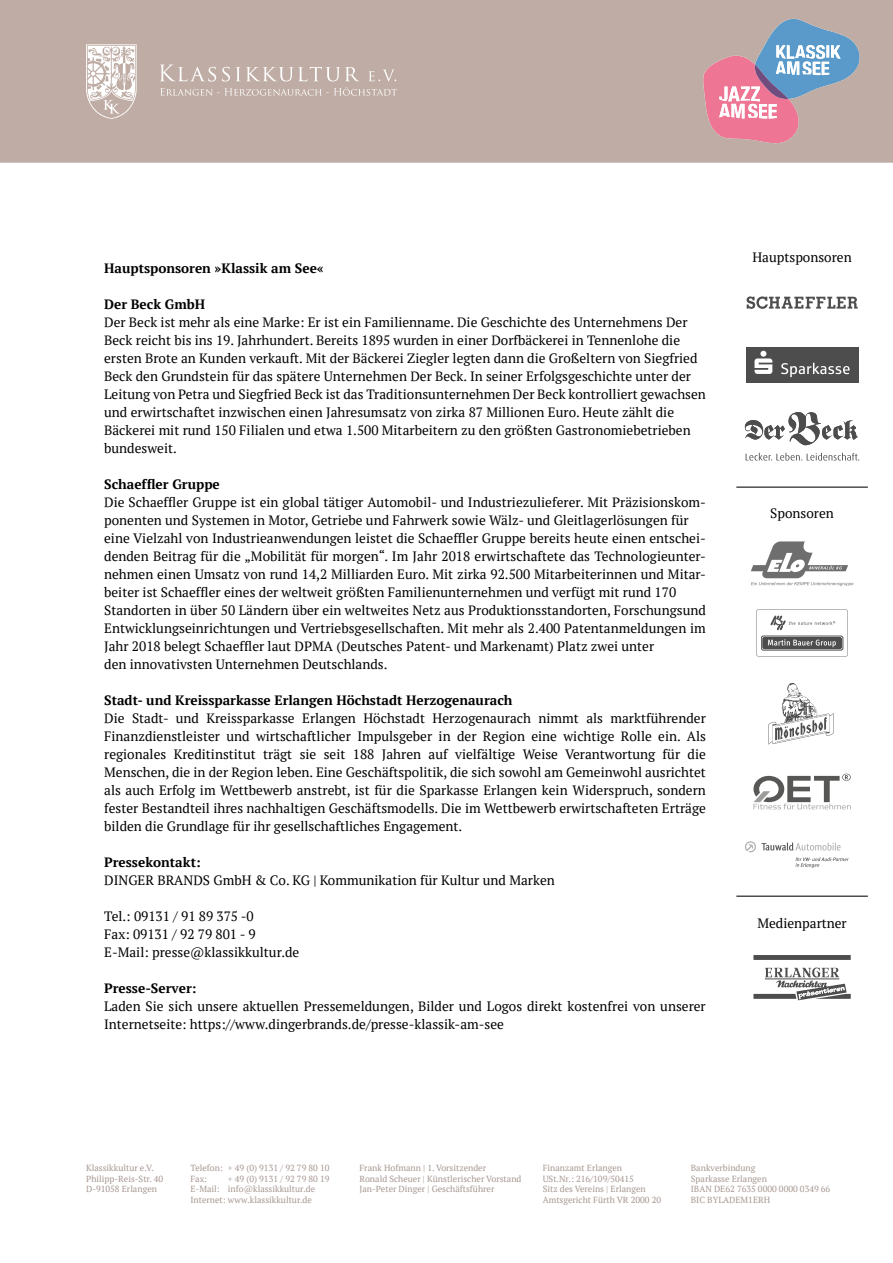
<style>
.page{position:relative;width:893px;height:1263px;background:#fff}
.page>*{position:absolute;margin:0;border:0;box-sizing:border-box;transform-origin:0 0}
.t1{font:13.5px/18px "PT Serif";color:#000}
.t2{font:700 13.5px "PT Serif";color:#000}
.t3{font:8.85px/10.6px "PT Serif";color:#a69791}
</style>
<div class="page">
<svg style="left:0;top:0;width:893px;height:163px;background:#beaba6"></svg>
<svg style="left:160px;top:88px;width:237px;height:8px;background:#c9bbb4"></svg>
<svg style="left:160px;top:65px;width:56px;height:17px"></svg>
<svg style="left:222px;top:67px;width:8px;height:15px"></svg>
<svg style="left:236px;top:67px;width:124px;height:14px;background:#cbbdb7"></svg>
<svg style="left:369px;top:70px;width:27px;height:11px"></svg>
<svg style="left:86px;top:44px;width:51px;height:75px"></svg>
<svg style="left:745px;top:412px;width:113px;height:33px"></svg>
<svg style="left:746px;top:453px;width:113px;height:8px"></svg>
<div style="left:746px;top:347px;width:113px;height:36px;background:#4d4d4d"></div>
<svg style="left:754px;top:351px;width:18px;height:23px"></svg>
<svg style="left:781px;top:363px;width:69px;height:14px"></svg>
<svg style="left:747px;top:296px;width:111px;height:13px"></svg>
<svg style="left:768px;top:683px;width:65px;height:62px"></svg>
<svg style="left:756px;top:609px;width:92px;height:47px"></svg>
<hr style="left:736px;top:486px;width:132px;height:2px;background:#000">
<hr style="left:736px;top:895px;width:132px;height:2px;background:#000">
<svg style="left:753px;top:955px;width:98px;height:5px"></svg>
<svg style="left:753px;top:967px;width:98px;height:33px"></svg>
<svg style="left:751px;top:541px;width:102px;height:45px"></svg>
<svg style="left:753px;top:774px;width:98px;height:35px"></svg>
<svg style="left:745px;top:841px;width:104px;height:27px"></svg>
<p class="t2" style="left:104px;top:259px;width:221px">Hauptsponsoren »Klassik am See«</p>
<p class="t2" style="left:104px;top:295px;width:103px">Der Beck GmbH</p>
<p class="t1" style="left:104px;top:313px;width:603px">Der Beck ist mehr als eine Marke: Er ist ein Familienname. Die Geschichte des Unternehmens Der Beck reicht bis ins 19. Jahrhundert. Bereits 1895 wurden in einer Dorfbäckerei in Tennenlohe die ersten Brote an Kunden verkauft. Mit der Bäckerei Ziegler legten dann die Großeltern von Siegfried Beck den Grundstein für das spätere Unternehmen Der Beck. In seiner Erfolgsgeschichte unter der Leitung von Petra und Siegfried Beck ist das Traditionsunternehmen Der Beck kontrolliert gewachsen und erwirtschaftet inzwischen einen Jahresumsatz von zirka 87 Millionen Euro. Heute zählt die Bäckerei mit rund 150 Filialen und etwa 1.500 Mitarbeitern zu den größten Gastronomiebetrieben bundesweit.</p>
<p class="t2" style="left:104px;top:475px;width:117px">Schaeffler Gruppe</p>
<p class="t1" style="left:104px;top:493px;width:603px">Die Schaeffler Gruppe ist ein global tätiger Automobil- und Industriezulieferer. Mit Präzisionskom&shy;ponenten und Systemen in Motor, Getriebe und Fahrwerk sowie Wälz- und Gleitlagerlösungen für eine Vielzahl von Industrieanwendungen leistet die Schaeffler Gruppe bereits heute einen entschei&shy;denden Beitrag für die „Mobilität für morgen“. Im Jahr 2018 erwirtschaftete das Technologieunter&shy;nehmen einen Umsatz von rund 14,2 Milliarden Euro. Mit zirka 92.500 Mitarbeiterinnen und Mitar&shy;beiter ist Schaeffler eines der weltweit größten Familienunternehmen und verfügt mit rund 170<br>Standorten in über 50 Ländern über ein weltweites Netz aus Produktionsstandorten, Forschungsund Entwicklungseinrichtungen und Vertriebsgesellschaften. Mit mehr als 2.400 Patentanmeldungen im Jahr 2018 belegt Schaeffler laut DPMA (Deutsches Patent- und Markenamt) Platz zwei unter<br>den innovativsten Unternehmen Deutschlands.</p>
<p class="t2" style="left:104px;top:691px;width:410px">Stadt- und Kreissparkasse Erlangen Höchstadt Herzogenaurach</p>
<p class="t1" style="left:104px;top:709px;width:603px;text-align:justify">Die Stadt- und Kreissparkasse Erlangen Höchstadt Herzogenaurach nimmt als marktführender Finanzdienstleister und wirtschaftlicher Impulsgeber in der Region eine wichtige Rolle ein. Als regionales Kreditinstitut trägt sie seit 188 Jahren auf vielfältige Weise Verantwortung für die Menschen, die in der Region leben. Eine Geschäftspolitik, die sich sowohl am Gemeinwohl ausrichtet als auch Erfolg im Wettbewerb anstrebt, ist für die Sparkasse Erlangen kein Widerspruch, sondern fester Bestandteil ihres nachhaltigen Geschäftsmodells. Die im Wettbewerb erwirtschafteten Erträge bilden die Grundlage für ihr gesellschaftliches Engagement.</p>
<p class="t2" style="left:104px;top:853px;width:98px">Pressekontakt:</p>
<p class="t1" style="left:104px;top:871px;width:452px">DINGER BRANDS GmbH &amp; Co. KG | Kommunikation für Kultur und Marken</p>
<p class="t1" style="left:104px;top:907px;width:197px">Tel.: 09131 / 91 89 375 -0<br>Fax: 09131 / 92 79 801 - 9<br>E-Mail: presse@klassikkultur.de</p>
<p class="t2" style="left:104px;top:979px;width:94px">Presse-Server:</p>
<p class="t1" style="left:104px;top:997px;width:603px">Laden Sie sich unsere aktuellen Pressemeldungen, Bilder und Logos direkt kostenfrei von unserer<br>Internetseite: https://www.dingerbrands.de/presse-klassik-am-see</p>
<p class="t1" style="left:752px;top:248px;width:101px">Hauptsponsoren</p>
<p class="t1" style="left:770px;top:504px;width:65px">Sponsoren</p>
<p class="t1" style="left:757px;top:914px;width:91px">Medienpartner</p>
<p class="t3" style="left:86px;top:1163px;width:79px">Klassikkultur e.V.<br>Philipp-Reis-Str. 40<br>D-91058 Erlangen</p>
<p class="t3" style="left:691px;top:1163px;width:141px">Bankverbindung<br>Sparkasse Erlangen<br>IBAN DE62 7635 0000 0000 0349 66<br>BIC BYLADEM1ERH</p>
<p class="t3" style="left:190px;top:1163px;width:141px">Telefon: + 49 (0) 9131 / 92 79 80 10<br>Fax:</p>
<p class="t3" style="left:359px;top:1163px;width:164px">Frank Hofmann | 1. Vorsitzender<br>Ronald Scheuer | Künstlerischer Vorstand<br>Jan-Peter Dinger | Geschäftsführer</p>
<p class="t3" style="left:543px;top:1163px;width:120px">Finanzamt Erlangen<br>USt.Nr.: 216/109/50415<br>Sitz des Vereins | Erlangen<br>Amtsgericht Fürth VR 2000 20</p>
<p class="t3" style="left:190px;top:1173px;width:141px;text-indent:37px">+ 49 (0) 9131 / 92 79 80 19<br>E-Mail: info@klassikkultur.de<br>Internet: www.klassikkultur.de</p>
</div>
